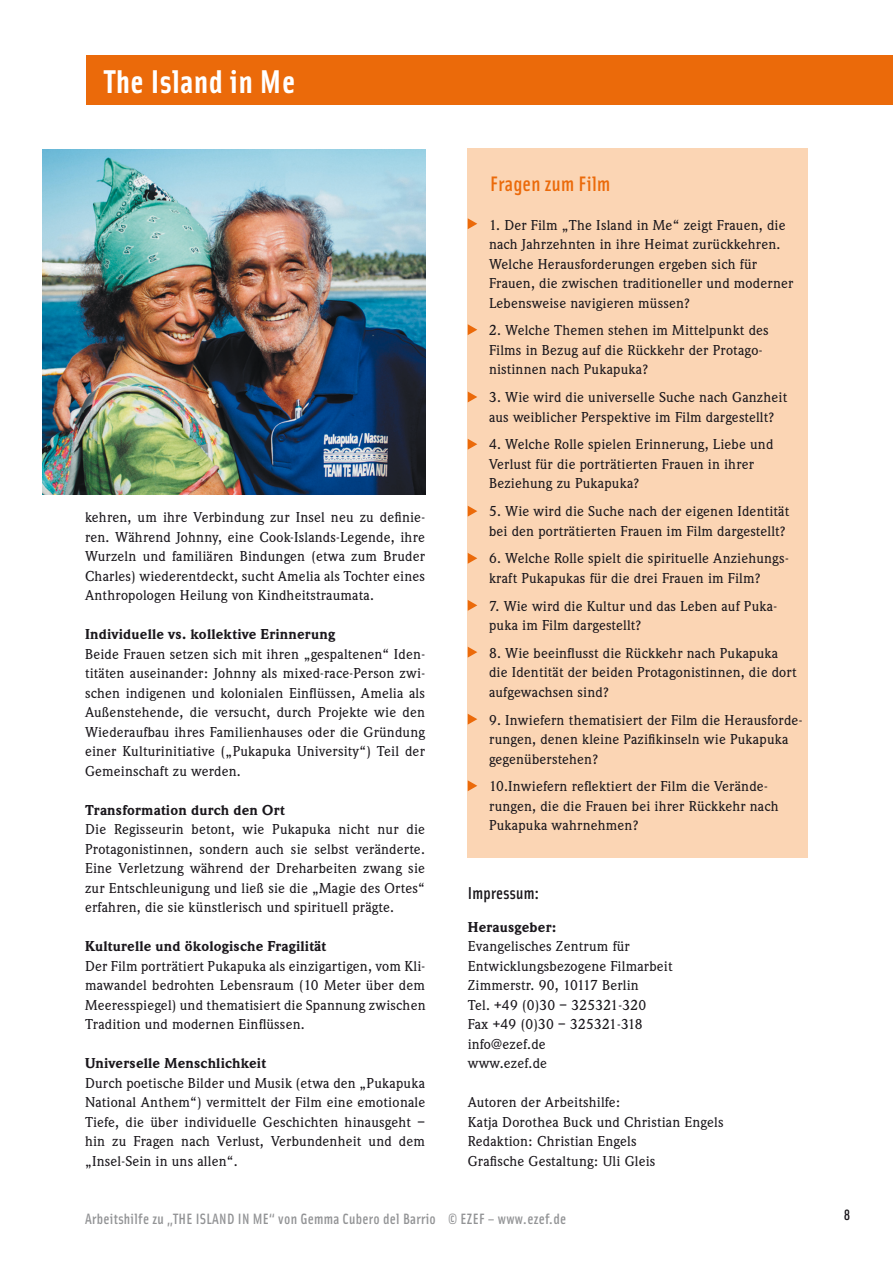
<style>
.page{position:relative;width:893px;height:1263px;background:#fff}
.page>*{position:absolute;margin:0;border:0;box-sizing:border-box;transform-origin:0 0}
.t1{font:33px "Solex Bold Lining";letter-spacing:.02em;color:#fff}
.t2{font:21px "Solex Medium Lining";letter-spacing:.015em;color:#eb6a0a}
.t3{font:17.25px "Solex Medium Lining";letter-spacing:.015em;color:#1a171c}
.t4{font:500 15px/19.5px "Weidemann";letter-spacing:.015em;color:#1a171c}
.t5{font:900 15px "Weidemann";letter-spacing:.015em;color:#1a171c}
.t6{font:15px "Solex Medium Lining";letter-spacing:.02em;color:#929395}
.t7{font:15px "Solex Medium Lining";color:#1a171c}
</style>
<div class="page">
<div style="left:86px;top:55px;width:806px;height:50px;background:#eb6a0a"></div>
<div style="left:468px;top:149px;width:340px;height:709px;background:#fbd5b4"></div>
<svg style="left:468px;top:391px;width:9px;height:11px"></svg>
<svg style="left:468px;top:506px;width:9px;height:11px"></svg>
<svg style="left:468px;top:647px;width:9px;height:11px"></svg>
<svg style="left:468px;top:780px;width:9px;height:11px"></svg>
<svg style="left:468px;top:218px;width:9px;height:11px"></svg>
<svg style="left:468px;top:324px;width:9px;height:11px"></svg>
<svg style="left:468px;top:439px;width:9px;height:11px"></svg>
<svg style="left:468px;top:600px;width:9px;height:11px"></svg>
<img style="left:43px;top:150px;width:382px;height:344px">
<svg style="left:468px;top:553px;width:9px;height:11px"></svg>
<svg style="left:468px;top:714px;width:9px;height:11px"></svg>
<h1 class="t1" style="left:104px;top:60px;width:192px">The Island in Me</h1>
<p class="t4" style="left:85px;top:507px;width:342px;text-align:justify">kehren, um ihre Verbindung zur Insel neu zu definie&shy;ren. Während Johnny, eine Cook-Islands-Legende, ihre Wurzeln und familiären Bindungen (etwa zum Bruder Charles) wiederentdeckt, sucht Amelia als Tochter eines Anthropologen Heilung von Kindheitstraumata.</p>
<p class="t5" style="left:85px;top:625px;width:252px">Individuelle vs. kollektive Erinnerung</p>
<p class="t4" style="left:85px;top:644px;width:342px;text-align:justify">Beide Frauen setzen sich mit ihren „gespaltenen“ Iden&shy;titäten auseinander: Johnny als mixed-race-Person zwi&shy;schen indigenen und kolonialen Einflüssen, Amelia als Außenstehende, die versucht, durch Projekte wie den Wiederaufbau ihres Familienhauses oder die Gründung einer Kulturinitiative („Pukapuka University“) Teil der Gemeinschaft zu werden.</p>
<p class="t5" style="left:85px;top:801px;width:201px">Transformation durch den Ort</p>
<p class="t4" style="left:85px;top:819px;width:341px;text-align:justify">Die Regisseurin betont, wie Pukapuka nicht nur die Protagonistinnen, sondern auch sie selbst veränderte.<br>Eine Verletzung während der Dreharbeiten zwang sie zur Entschleunigung und ließ sie die „Magie des Ortes“ erfahren, die sie künstlerisch und spirituell prägte.</p>
<p class="t5" style="left:85px;top:937px;width:243px">Kulturelle und ökologische Fragilität</p>
<p class="t4" style="left:85px;top:956px;width:342px;text-align:justify">Der Film porträtiert Pukapuka als einzigartigen, vom Kli&shy;mawandel bedrohten Lebensraum (10 Meter über dem Meeresspiegel) und thematisiert die Spannung zwischen Tradition und modernen Einflüssen.</p>
<p class="t5" style="left:85px;top:1054px;width:183px">Universelle Menschlichkeit</p>
<p class="t4" style="left:85px;top:1073px;width:342px;text-align:justify">Durch poetische Bilder und Musik (etwa den „Pukapuka National Anthem“) vermittelt der Film eine emotionale Tiefe, die über individuelle Geschichten hinausgeht – hin zu Fragen nach Verlust, Verbundenheit und dem „Insel-Sein in uns allen“.</p>
<h2 class="t2" style="left:490px;top:170px;width:122px">Fragen zum Film</h2>
<p class="t4" style="left:489px;top:215px;width:306px">1. Der Film „The Island in Me“ zeigt Frauen, die nach Jahrzehnten in ihre Heimat zurückkehren.<br>Welche Herausforderungen ergeben sich für Frauen, die zwischen traditioneller und moderner Lebensweise navigieren müssen?</p>
<p class="t4" style="left:489px;top:321px;width:281px">2. Welche Themen stehen im Mittelpunkt des<br>Films in Bezug auf die Rückkehr der Protago&shy;nistinnen nach Pukapuka?</p>
<p class="t4" style="left:489px;top:387px;width:300px">3. Wie wird die universelle Suche nach Ganzheit aus weiblicher Perspektive im Film dargestellt?</p>
<p class="t4" style="left:489px;top:435px;width:286px">4. Welche Rolle spielen Erinnerung, Liebe und<br>Verlust für die porträtierten Frauen in ihrer<br>Beziehung zu Pukapuka?</p>
<p class="t4" style="left:489px;top:501px;width:302px">5. Wie wird die Suche nach der eigenen Identität bei den porträtierten Frauen im Film dargestellt?</p>
<p class="t4" style="left:489px;top:549px;width:301px">6. Welche Rolle spielt die spirituelle Anziehungs&shy;kraft Pukapukas für die drei Frauen im Film?</p>
<p class="t4" style="left:489px;top:596px;width:289px">7. Wie wird die Kultur und das Leben auf Puka&shy;puka im Film dargestellt?</p>
<p class="t4" style="left:489px;top:643px;width:309px">8. Wie beeinflusst die Rückkehr nach Pukapuka die Identität der beiden Protagonistinnen, die dort aufgewachsen sind?</p>
<p class="t4" style="left:489px;top:710px;width:315px">9. Inwiefern thematisiert der Film die Herausforde&shy;rungen, denen kleine Pazifikinseln wie Pukapuka gegenüberstehen?</p>
<p class="t4" style="left:489px;top:777px;width:291px">10.Inwiefern reflektiert der Film die Verände&shy;rungen, die die Frauen bei ihrer Rückkehr nach<br>Pukapuka wahrnehmen?</p>
<p class="t3" style="left:468px;top:882px;width:73px">Impressum:</p>
<p class="t5" style="left:468px;top:918px;width:90px">Herausgeber:</p>
<p class="t4" style="left:468px;top:936px;width:206px">Evangelisches Zentrum für<br>Entwicklungsbezogene Filmarbeit<br>Zimmerstr. 90, 10117 Berlin<br>Tel. +49 (0)30 – 325321-320<br>Fax +49 (0)30 – 325321-318 info@ezef.de<br>www.ezef.de</p>
<p class="t4" style="left:468px;top:1092px;width:257px">Autoren der Arbeitshilfe:<br>Katja Dorothea Buck und Christian Engels<br>Redaktion: Christian Engels<br>Grafische Gestaltung: Uli Gleis</p>
<p class="t6" style="left:85px;top:1209px;width:483px">Arbeitshilfe zu „The Island i n Me“ von Gemma Cubero del Barrio © EZEF – www.ezef.de</p>
<p class="t7" style="left:844px;top:1205px;width:8px">8</p>
</div>
